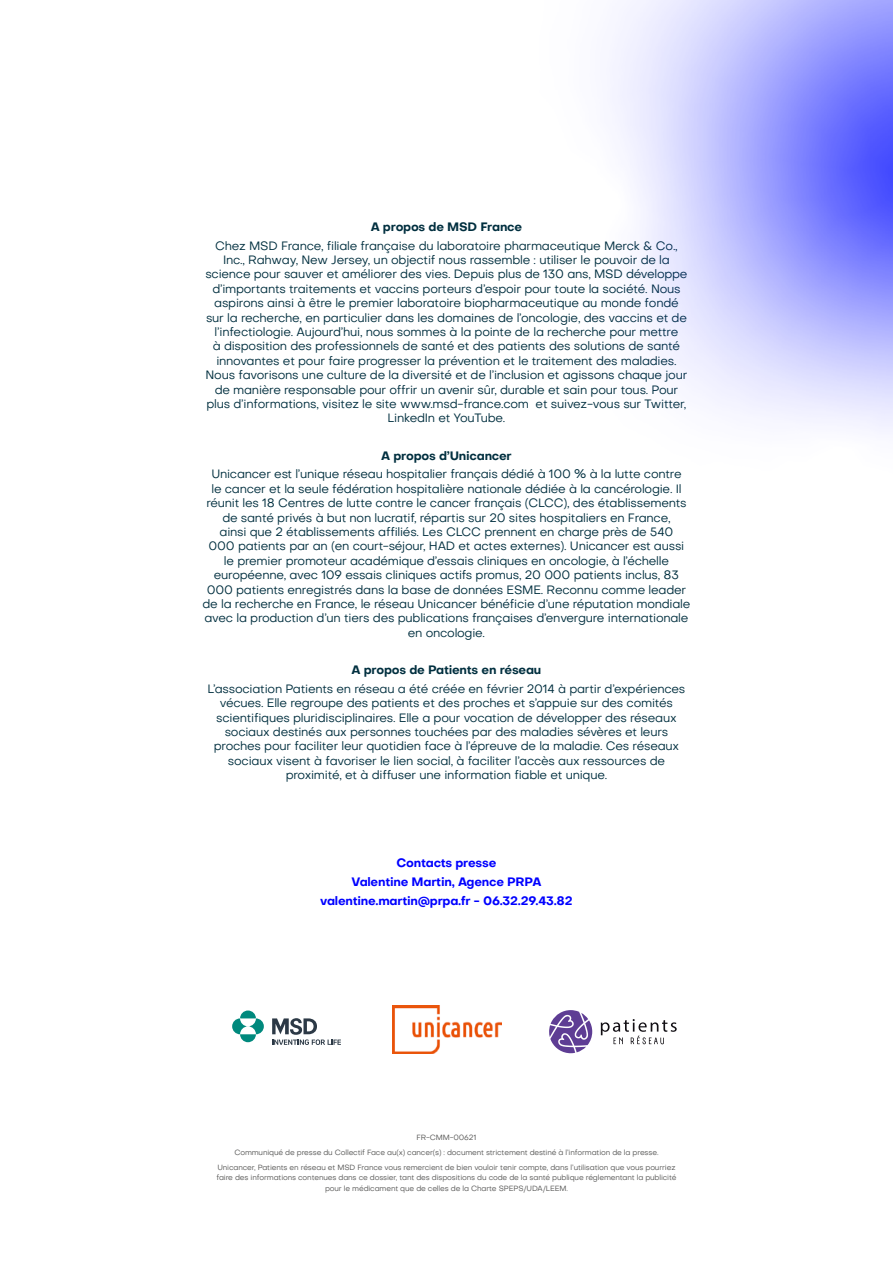
<style>
.page{position:relative;width:893px;height:1263px;background:#fff}
.page>*{position:absolute;margin:0;border:0;box-sizing:border-box;transform-origin:0 0}
.t1{font:12px/14.4px "Objective";letter-spacing:-.02em;color:#002f3f;text-align:center}
.t2{font:700 12px/18.6px "Objective";letter-spacing:-.02em;color:#00f;text-align:center}
.t3{font:700 12px "Objective";letter-spacing:-.02em;color:#002f3f}
.t4{font:7.5px/14.7px "Objective";letter-spacing:-.02em;color:#575756;text-align:center}
</style>
<div class="page">
<img style="left:612px;top:0;width:281px;height:432px">
<svg style="left:601px;top:1019px;width:76px;height:25px"></svg>
<svg style="left:549px;top:1010px;width:43px;height:43px"></svg>
<img style="left:392px;top:1005px;width:110px;height:48px">
<svg style="left:232px;top:1010px;width:32px;height:32px"></svg>
<svg style="left:272px;top:1018px;width:69px;height:27px"></svg>
<p class="t3" style="left:371px;top:218px;width:153px">A propos de MSD France</p>
<p class="t1" style="left:205px;top:238px;width:484px">Chez MSD France, filiale française du laboratoire pharmaceutique Merck &amp; Co., Inc., Rahway, New Jersey, un objectif nous rassemble : utiliser le pouvoir de la science pour sauver et améliorer des vies. Depuis plus de 130 ans, MSD développe d’importants traitements et vaccins porteurs d’espoir pour toute la société. Nous aspirons ainsi à être le premier laboratoire biopharmaceutique au monde fondé sur la recherche, en particulier dans les domaines de l’oncologie, des vaccins et de l’infectiologie. Aujourd’hui, nous sommes à la pointe de la recherche pour mettre<br>à disposition des professionnels de santé et des patients des solutions de santé innovantes et pour faire progresser la prévention et le traitement des maladies.<br>Nous favorisons une culture de la diversité et de l’inclusion et agissons chaque jour de manière responsable pour offrir un avenir sûr, durable et sain pour tous. Pour plus d’informations, visitez le site www.msd-france.com et suivez-vous sur Twitter, LinkedIn et YouTube.</p>
<p class="t3" style="left:381px;top:447px;width:132px">A propos d’Unicancer</p>
<p class="t1" style="left:203px;top:467px;width:489px">Unicancer est l’unique réseau hospitalier français dédié à 100 % à la lutte contre<br>le cancer et la seule fédération hospitalière nationale dédiée à la cancérologie. Il réunit les 18 Centres de lutte contre le cancer français (CLCC), des établissements de santé privés à but non lucratif, répartis sur 20 sites hospitaliers en France,<br>ainsi que 2 établissements affiliés. Les CLCC prennent en charge près de 540<br>000 patients par an (en court-séjour, HAD et actes externes). Unicancer est aussi le premier promoteur académique d’essais cliniques en oncologie, à l’échelle européenne, avec 109 essais cliniques actifs promus, 20 000 patients inclus, 83<br>000 patients enregistrés dans la base de données ESME. Reconnu comme leader de la recherche en France, le réseau Unicancer bénéficie d’une réputation mondiale avec la production d’un tiers des publications françaises d’envergure internationale en oncologie.</p>
<p class="t3" style="left:352px;top:661px;width:191px">A propos de Patients en réseau</p>
<p class="t1" style="left:208px;top:681px;width:479px">L’association Patients en réseau a été créée en février 2014 à partir d’expériences vécues. Elle regroupe des patients et des proches et s’appuie sur des comités scientifiques pluridisciplinaires. Elle a pour vocation de développer des réseaux sociaux destinés aux personnes touchées par des maladies sévères et leurs proches pour faciliter leur quotidien face à l’épreuve de la maladie. Ces réseaux sociaux visent à favoriser le lien social, à faciliter l’accès aux ressources de proximité, et à diffuser une information fiable et unique.</p>
<p class="t2" style="left:320px;top:854px;width:254px">Contacts presse<br>Valentine Martin, Agence PRPA valentine.martin@prpa.fr - 06.32.29.43.82</p>
<p class="t4" style="left:217px;top:1130px;width:460px">FR-CMM-00621<br>Communiqué de presse du Collectif Face au(x) cancer(s) : document strictement destiné à l’information de la presse.<br>Unicancer, Patients en réseau et MSD France vous remercient de bien vouloir tenir compte, dans l’utilisation que vous pourriez</p>
<p class="t4" style="left:216px;top:1172px;width:462px;line-height:10.5px">faire des informations contenues dans ce dossier, tant des dispositions du code de la santé publique réglementant la publicité pour le médicament que de celles de la Charte SPEPS/UDA/LEEM.</p>
</div>
